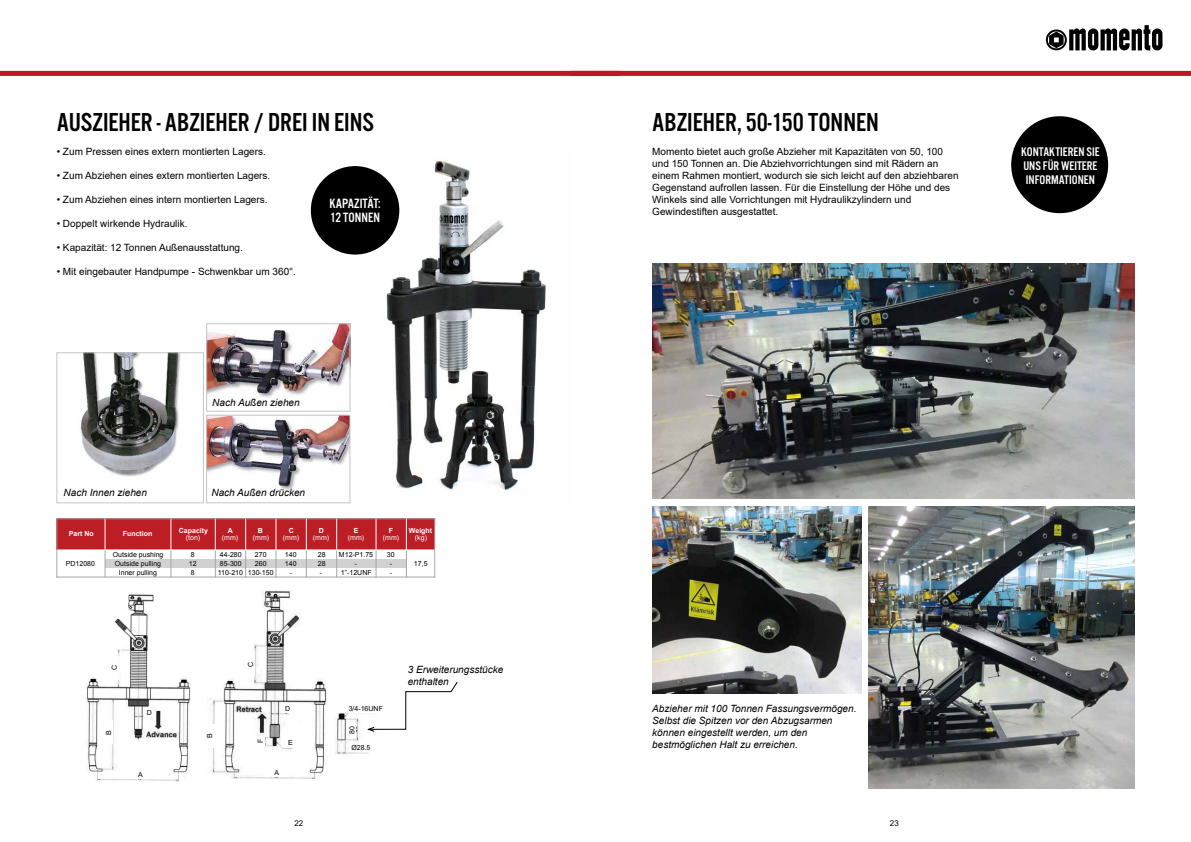
<style>
.page{position:relative;width:1191px;height:842px;background:#fff}
.page>*{position:absolute;margin:0;border:0;box-sizing:border-box;transform-origin:0 0}
.t1{font:27px "Alternate Got No 3 D";color:#000}
.t2{font:14px/14px "Alternate Got No 3 D";color:#fff}
.t3{font:13px/14px "Alternate Got No 3 D";color:#fff}
.t4{font:10px/12px "Arial";color:#000}
.t5{font:italic 10px/12px "Arial";color:#000}
.t6{font:8px "Arial";color:#000}
.t7{font:7px "Arial";color:#000}
.t8{font:700 7px "Arial";color:#fff}
.t9{font:7px "Arial";color:#fff}
</style>
<div class="page">
<div style="left:0;top:71px;width:620px;height:5px;background:#be1622"></div>
<div style="left:570px;top:71px;width:621px;height:5px;background:#be1622"></div>
<svg style="left:1046px;top:25px;width:116px;height:25px"></svg>
<img style="left:378px;top:161px;width:168px;height:329px">
<div style="left:311px;top:166px;width:88px;height:89px;background:#000;border-radius:50%"></div>
<div style="left:57px;top:519px;width:48px;height:31px;background:#bd1e26"></div>
<div style="left:105px;top:519px;width:66px;height:31px;background:#bd1e26"></div>
<div style="left:171px;top:519px;width:44px;height:31px;background:#bd1e26"></div>
<div style="left:215px;top:519px;width:31px;height:31px;background:#bd1e26"></div>
<div style="left:246px;top:519px;width:30px;height:31px;background:#bd1e26"></div>
<div style="left:276px;top:519px;width:30px;height:31px;background:#bd1e26"></div>
<div style="left:306px;top:519px;width:31px;height:31px;background:#bd1e26"></div>
<div style="left:337px;top:519px;width:39px;height:31px;background:#bd1e26"></div>
<div style="left:376px;top:519px;width:30px;height:31px;background:#bd1e26"></div>
<div style="left:406px;top:519px;width:29px;height:31px;background:#bd1e26"></div>
<div style="left:105px;top:559px;width:66px;height:9px;background:#d1d1d1"></div>
<div style="left:171px;top:559px;width:44px;height:9px;background:#d1d1d1"></div>
<div style="left:215px;top:559px;width:31px;height:9px;background:#d1d1d1"></div>
<div style="left:246px;top:559px;width:30px;height:9px;background:#d1d1d1"></div>
<div style="left:276px;top:559px;width:30px;height:9px;background:#d1d1d1"></div>
<div style="left:306px;top:559px;width:31px;height:9px;background:#d1d1d1"></div>
<div style="left:337px;top:559px;width:39px;height:9px;background:#d1d1d1"></div>
<div style="left:376px;top:559px;width:30px;height:9px;background:#d1d1d1"></div>
<hr style="left:105px;top:518px;width:1px;height:32px;background:#fff">
<svg style="left:105px;top:551px;width:1px;height:26px"></svg>
<hr style="left:171px;top:518px;width:1px;height:32px;background:#fff">
<svg style="left:171px;top:551px;width:1px;height:26px"></svg>
<hr style="left:215px;top:518px;width:1px;height:32px;background:#fff">
<svg style="left:215px;top:551px;width:1px;height:26px"></svg>
<hr style="left:245px;top:518px;width:1px;height:32px;background:#fff">
<svg style="left:245px;top:551px;width:1px;height:26px"></svg>
<hr style="left:276px;top:518px;width:1px;height:32px;background:#fff">
<svg style="left:276px;top:551px;width:1px;height:26px"></svg>
<hr style="left:306px;top:518px;width:1px;height:32px;background:#fff">
<svg style="left:306px;top:551px;width:1px;height:26px"></svg>
<hr style="left:336px;top:518px;width:1px;height:32px;background:#fff">
<svg style="left:336px;top:551px;width:1px;height:26px"></svg>
<hr style="left:376px;top:518px;width:1px;height:32px;background:#fff">
<svg style="left:376px;top:551px;width:1px;height:26px"></svg>
<hr style="left:406px;top:518px;width:1px;height:32px;background:#fff">
<svg style="left:406px;top:551px;width:1px;height:26px"></svg>
<hr style="left:57px;top:518px;width:1px;height:59px;background:#a6a6a6">
<hr style="left:434px;top:518px;width:1px;height:59px;background:#a6a6a6">
<hr style="left:56px;top:519px;width:379px;height:1px;background:#a6a6a6">
<hr style="left:56px;top:577px;width:379px;height:1px;background:#a6a6a6">
<img style="left:80px;top:355px;width:101px;height:122px">
<div style="left:57px;top:353px;width:147px;height:150px;border:1px solid #c6c6c6"></div>
<img style="left:208px;top:325px;width:140px;height:73px">
<div style="left:206px;top:323px;width:144px;height:88px;border:1px solid #c6c6c6"></div>
<img style="left:208px;top:417px;width:140px;height:73px">
<div style="left:206px;top:415px;width:144px;height:88px;border:1px solid #c6c6c6"></div>
<img style="left:87px;top:594px;width:104px;height:187px">
<img style="left:209px;top:590px;width:159px;height:188px">
<div style="left:109px;top:656px;width:10px;height:23px;background:#fff"></div>
<div style="left:246px;top:653px;width:9px;height:23px;background:#fff"></div>
<div style="left:104px;top:721px;width:9px;height:23px;background:#fff"></div>
<div style="left:205px;top:724px;width:9px;height:23px;background:#fff"></div>
<div style="left:348px;top:721px;width:8px;height:18px;background:#fff"></div>
<div style="left:256px;top:736px;width:9px;height:10px;background:#fff"></div>
<div style="left:129px;top:770px;width:23px;height:9px;background:#fff"></div>
<div style="left:349px;top:743px;width:23px;height:9px;background:#fff"></div>
<div style="left:348px;top:703px;width:35px;height:10px;background:#fff"></div>
<div style="left:265px;top:767px;width:23px;height:10px;background:#fff"></div>
<div style="left:285px;top:738px;width:11px;height:9px;background:#fff"></div>
<div style="left:144px;top:708px;width:10px;height:8px;background:#fff"></div>
<div style="left:283px;top:705px;width:10px;height:8px;background:#fff"></div>
<img style="left:652px;top:506px;width:209px;height:187px">
<img style="left:868px;top:506px;width:266px;height:283px">
<img style="left:652px;top:263px;width:482px;height:236px">
<div style="left:1011px;top:116px;width:97px;height:97px;background:#000;border-radius:50%"></div>
<svg style="left:368px;top:682px;width:89px;height:50px"></svg>
<h1 class="t1" style="left:57px;top:109px;width:319px">AUSZIEHER - ABZIEHER / DREI IN EINS</h1>
<h1 class="t1" style="left:652px;top:109px;width:228px">ABZIEHER, 50-150 TONNEN</h1>
<p class="t4" style="left:57px;top:145px;width:211px">• Zum Pressen eines extern montierten Lagers.</p>
<p class="t4" style="left:57px;top:169px;width:215px">• Zum Abziehen eines extern montierten Lagers.</p>
<p class="t4" style="left:57px;top:193px;width:212px">• Zum Abziehen eines intern montierten Lagers.</p>
<p class="t4" style="left:57px;top:217px;width:132px">• Doppelt wirkende Hydraulik.</p>
<p class="t4" style="left:57px;top:241px;width:188px">• Kapazität: 12 Tonnen Außenausstattung.</p>
<p class="t4" style="left:57px;top:265px;width:241px">• Mit eingebauter Handpumpe - Schwenkbar um 360°.</p>
<h2 class="t2" style="left:330px;top:196px;width:52px">KAPAZITÄT:<br>12 TONNEN</h2>
<p class="t5" style="left:212px;top:397px;width:89px">Nach Außen ziehen</p>
<p class="t5" style="left:64px;top:487px;width:85px">Nach Innen ziehen</p>
<p class="t5" style="left:211px;top:487px;width:95px">Nach Außen drücken</p>
<p class="t8" style="left:69px;top:529px;width:26px">Part No</p>
<p class="t8" style="left:123px;top:529px;width:31px">Function</p>
<p class="t8" style="left:179px;top:526px;width:31px">Capacity</p>
<p class="t9" style="left:186px;top:533px;width:16px">(ton)</p>
<p class="t8" style="left:228px;top:526px;width:7px">A</p>
<p class="t9" style="left:222px;top:533px;width:18px">(mm)</p>
<p class="t8" style="left:258px;top:526px;width:7px">B</p>
<p class="t9" style="left:253px;top:533px;width:18px">(mm)</p>
<p class="t8" style="left:289px;top:526px;width:7px">C</p>
<p class="t9" style="left:283px;top:533px;width:18px">(mm)</p>
<p class="t8" style="left:319px;top:526px;width:7px">D</p>
<p class="t9" style="left:313px;top:533px;width:18px">(mm)</p>
<p class="t8" style="left:354px;top:526px;width:6px">E</p>
<p class="t9" style="left:348px;top:533px;width:18px">(mm)</p>
<p class="t8" style="left:389px;top:526px;width:6px">F</p>
<p class="t9" style="left:383px;top:533px;width:18px">(mm)</p>
<p class="t8" style="left:409px;top:526px;width:25px">Weight</p>
<p class="t9" style="left:415px;top:533px;width:14px">(kg)</p>
<p class="t7" style="left:66px;top:559px;width:31px">PD12080</p>
<p class="t7" style="left:113px;top:550px;width:52px">Outside pushing</p>
<p class="t7" style="left:191px;top:550px;width:5px">8</p>
<p class="t7" style="left:220px;top:550px;width:23px">44-280</p>
<p class="t7" style="left:255px;top:550px;width:13px">270</p>
<p class="t7" style="left:285px;top:550px;width:13px">140</p>
<p class="t7" style="left:318px;top:550px;width:9px">28</p>
<p class="t7" style="left:339px;top:550px;width:36px">M12-P1.75</p>
<p class="t7" style="left:387px;top:550px;width:9px">30</p>
<p class="t7" style="left:115px;top:559px;width:48px">Outside pulling</p>
<p class="t7" style="left:189px;top:559px;width:9px">12</p>
<p class="t7" style="left:220px;top:559px;width:23px">85-300</p>
<p class="t7" style="left:255px;top:559px;width:13px">260</p>
<p class="t7" style="left:285px;top:559px;width:13px">140</p>
<p class="t7" style="left:318px;top:559px;width:9px">28</p>
<p class="t7" style="left:355px;top:559px;width:4px">-</p>
<p class="t7" style="left:390px;top:559px;width:4px">-</p>
<p class="t7" style="left:414px;top:559px;width:15px">17,5</p>
<p class="t7" style="left:119px;top:568px;width:40px">Inner pulling</p>
<p class="t7" style="left:191px;top:568px;width:5px">8</p>
<p class="t7" style="left:218px;top:568px;width:57px">110-210 130-150</p>
<p class="t7" style="left:290px;top:568px;width:4px">-</p>
<p class="t7" style="left:320px;top:568px;width:4px">-</p>
<p class="t7" style="left:341px;top:568px;width:32px">1”-12UNF</p>
<p class="t7" style="left:390px;top:568px;width:4px">-</p>
<p class="t7" style="left:109px;top:670px;width:7px;rotate:-90deg">C</p>
<p class="t7" style="left:246px;top:667px;width:7px;rotate:-90deg">C</p>
<p class="t5" style="left:408px;top:663px;width:97px">3 Erweiterungsstücke enthalten</p>
<p class="t4" style="left:652px;top:145px;width:308px">Momento bietet auch große Abzieher mit Kapazitäten von 50, 100 und 150 Tonnen an. Die Abziehvorrichtungen sind mit Rädern an einem Rahmen montiert, wodurch sie sich leicht auf den abziehbaren Gegenstand aufrollen lassen. Für die Einstellung der Höhe und des Winkels sind alle Vorrichtungen mit Hydraulikzylindern und Gewindestiften ausgestattet.</p>
<p class="t7" style="left:104px;top:734px;width:6px;rotate:-90deg">B</p>
<p class="t7" style="left:147px;top:707px;width:7px">D</p>
<p class="t7" style="left:138px;top:769px;width:6px">A</p>
<p class="t7" style="left:205px;top:738px;width:6px;rotate:-90deg">B</p>
<p class="t7" style="left:256px;top:743px;width:6px;rotate:-90deg">F</p>
<p class="t7" style="left:285px;top:704px;width:7px">D</p>
<p class="t5" style="left:652px;top:703px;width:206px">Abzieher mit 100 Tonnen Fassungsvermögen.<br>Selbst die Spitzen vor den Abzugsarmen können eingestellt werden, um den bestmöglichen Halt zu erreichen.</p>
<p class="t7" style="left:349px;top:703px;width:36px">3/4-16UNF</p>
<p class="t7" style="left:347px;top:734px;width:9px;rotate:-90deg">80</p>
<p class="t7" style="left:288px;top:738px;width:6px">E</p>
<p class="t7" style="left:351px;top:742px;width:21px">Ø28.5</p>
<p class="t7" style="left:274px;top:767px;width:6px">A</p>
<p class="t6" style="left:294px;top:817px;width:10px">22</p>
<p class="t6" style="left:890px;top:817px;width:10px">23</p>
<h3 class="t3" style="left:1021px;top:145px;width:80px">KONTAKTIEREN SIE<br>UNS FÜR WEITERE<br>INFORMATIONEN</h3>
</div>
